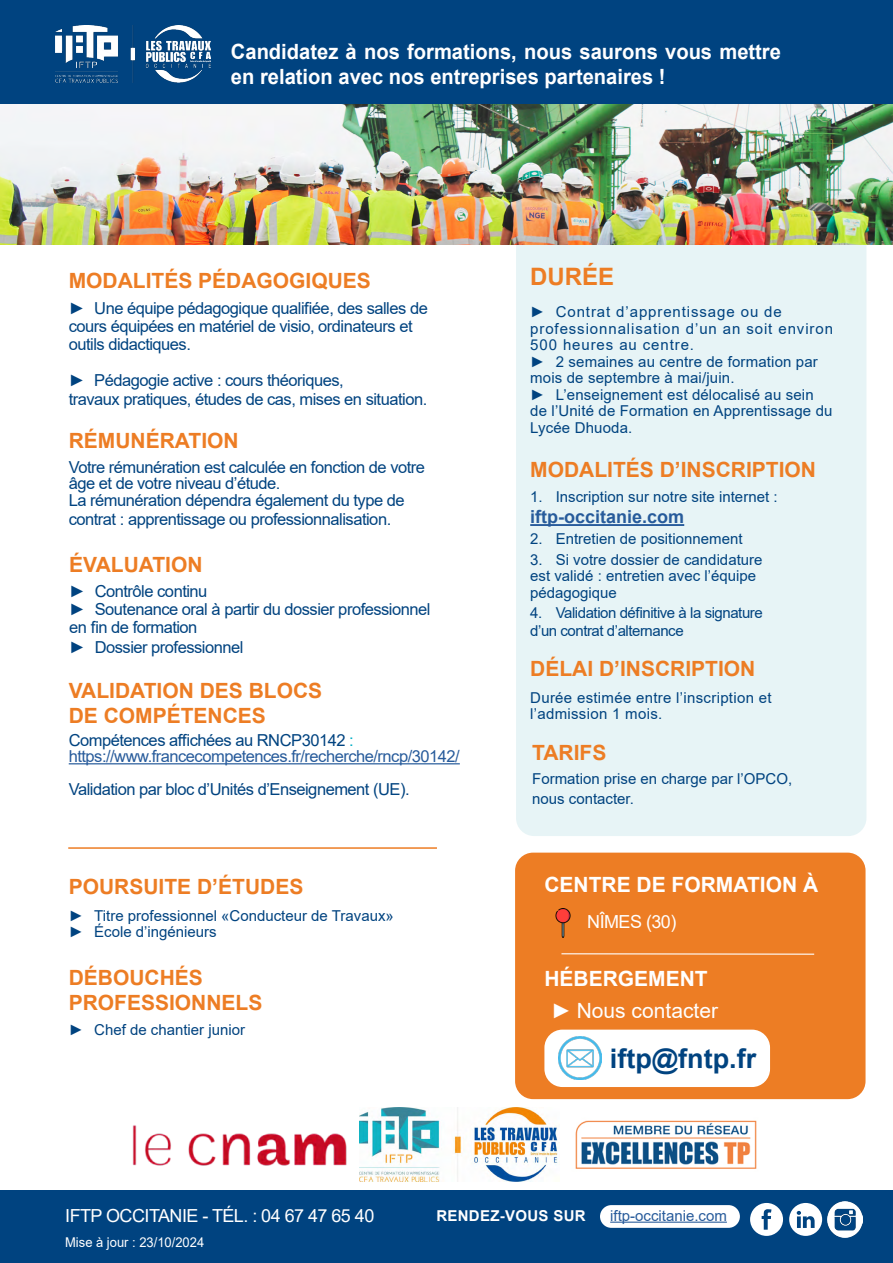
<style>
.page{position:relative;width:893px;height:1263px;background:#fff}
.page>*{position:absolute;margin:0;border:0;box-sizing:border-box;transform-origin:0 0}
.t1{font:700 27px "Arial";color:#004380}
.t2{font:700 24px "Arial";color:#ed7d24}
.t3{font:700 21px/25.2px "Arial";color:#ed7d24}
.t4{font:700 21px/25.2px "Arial";color:#fff;scale:.96 1}
.t5{font:700 21px "Arial";color:#fff}
.t6{font:21px "Arial";color:#fff}
.t7{font:18px "Arial";letter-spacing:-.03em;color:#fff}
.t8{font:700 18px "Arial";color:#275b9b}
.t9{font:16.5px/18px "Arial";letter-spacing:-.03em;color:#004380}
.t10{font:16.5px/16.5px "Arial";letter-spacing:-.03em;color:#275b9b}
.t11{font:15px/16.5px "Arial";color:#004380}
.t12{font:15px/18px "Arial";letter-spacing:-.03em;color:#004380}
.t13{font:15px/16.5px "Arial";letter-spacing:.02em;color:#004380}
.t14{font:15px "Arial";color:#275b9b}
.t15{font:700 15px "Arial";letter-spacing:.02em;color:#fff}
.t16{font:13.5px "Arial";color:#fff;scale:.96 1}
.s1{color:#004380}
.s2{color:#00aec5}
</style>
<div class="page">
<div style="left:516px;top:221px;width:350px;height:615px;background:#e7f4f6;border-radius:18px"></div>
<hr style="left:69px;top:763px;width:391px;height:1px;background:#275b9b">
<div style="left:0;top:0;width:893px;height:105px;background:#004380"></div>
<img style="left:55px;top:25px;width:155px;height:58px">
<img style="left:0;top:105px;width:893px;height:139px">
<hr style="left:530px;top:524px;width:154px;height:2px;background:#275b9b">
<div style="left:515px;top:853px;width:350px;height:246px;background:#ed7d24;border-radius:18px"></div>
<div style="left:544px;top:1029px;width:226px;height:58px;background:#fff;border-radius:18px"></div>
<img style="left:559px;top:1037px;width:42px;height:42px">
<hr style="left:561px;top:953px;width:253px;height:2px;background:#fff">
<img style="left:555px;top:908px;width:16px;height:29px">
<hr style="left:68px;top:847px;width:369px;height:2px;background:#ed7d24">
<div style="left:0;top:1191px;width:893px;height:72px;background:#004380"></div>
<div style="left:600px;top:1205px;width:140px;height:23px;background:#fff;border-radius:11px"></div>
<hr style="left:610px;top:1221px;width:117px;height:2px;background:#275b9b">
<svg style="left:750px;top:1203px;width:33px;height:33px"></svg>
<svg style="left:789px;top:1203px;width:33px;height:33px"></svg>
<img style="left:828px;top:1202px;width:35px;height:35px">
<img style="left:359px;top:1108px;width:199px;height:73px">
<img style="left:575px;top:1120px;width:182px;height:49px">
<img style="left:133px;top:1125px;width:214px;height:41px">
<h3 class="t4" style="left:231px;top:39px;width:574px">Candidatez à nos formations, nous saurons vous mettre en relation avec nos entreprises partenaires !</h3>
<h3 class="t3" style="left:69px;top:268px;width:304px">MODALITÉS PÉDAGOGIQUES</h3>
<p class="t9" style="left:69px;top:299px;width:361px">► Une équipe pédagogique qualifiée, des salles de cours équipées en matériel de visio, ordinateurs et outils didactiques.</p>
<p class="t9" style="left:69px;top:370px;width:360px;line-height:19.8px">► Pédagogie active : cours théoriques,<br>travaux pratiques, études de cas, mises en situation.</p>
<h3 class="t3" style="left:69px;top:429px;width:171px">RÉMUNÉRATION</h3>
<p class="t9" style="left:69px;top:458px;width:358px;line-height:16.5px">Votre rémunération est calculée en fonction de votre âge et de votre niveau d’étude.<br>La rémunération dépendra également du type de</p>
<p class="t9" style="left:69px;top:510px;width:324px">contrat : apprentissage ou professionnalisation.</p>
<h3 class="t3" style="left:69px;top:552px;width:135px">ÉVALUATION</h3>
<p class="t9" style="left:69px;top:582px;width:363px">► Contrôle continu<br>► Soutenance oral à partir du dossier professionnel en fin de formation</p>
<p class="t9" style="left:69px;top:638px;width:176px">► Dossier professionnel</p>
<h3 class="t3" style="left:69px;top:678px;width:255px">VALIDATION DES BLOCS<br>DE COMPÉTENCES</h3>
<p class="t10" style="left:69px;top:731px;width:393px"><span class="s1">Compétences affichées au RNCP30142</span> <span class="s2">: </span>https://www.francecompetences.fr/recherche/rncp/30142/</p>
<p class="t9" style="left:69px;top:780px;width:342px">Validation par bloc d’Unités d’Enseignement (UE).</p>
<h3 class="t3" style="left:69px;top:874px;width:236px">POURSUITE D’ÉTUDES</h3>
<p class="t11" style="left:69px;top:907px;width:327px">► Titre professionnel «Conducteur de Travaux» ► École d’ingénieurs</p>
<h3 class="t3" style="left:69px;top:965px;width:195px">DÉBOUCHÉS<br>PROFESSIONNELS</h3>
<p class="t11" style="left:69px;top:1021px;width:178px">► Chef de chantier junior</p>
<h2 class="t2" style="left:530px;top:259px;width:85px">DURÉE</h2>
<p class="t11" style="left:530px;top:303px;width:304px">► Contrat d’apprentissage ou de professionnalisation d’un an soit environ<br>500 heures au centre.<br>► 2 semaines au centre de formation par mois de septembre à mai/juin.<br>► L’enseignement est délocalisé au sein de l’Unité de Formation en Apprentissage du<br>Lycée Dhuoda.</p>
<h3 class="t3" style="left:530px;top:457px;width:287px">MODALITÉS D’INSCRIPTION</h3>
<p class="t11" style="left:530px;top:489px;width:249px">1. Inscription sur notre site internet :</p>
<p class="t8" style="left:530px;top:504px;width:156px">iftp-occitanie.com</p>
<p class="t11" style="left:530px;top:530px;width:214px">2. Entretien de positionnement</p>
<p class="t11" style="left:530px;top:551px;width:234px">3. Si votre dossier de candidature est validé : entretien avec l’équipe pédagogique</p>
<p class="t12" style="left:530px;top:604px;width:234px">4. Validation définitive à la signature d’un contrat d’alternance</p>
<h3 class="t3" style="left:530px;top:656px;width:227px">DÉLAI D’INSCRIPTION</h3>
<p class="t13" style="left:530px;top:689px;width:243px">Durée estimée entre l’inscription et l’admission 1 mois.</p>
<h3 class="t3" style="left:532px;top:740px;width:76px">TARIFS</h3>
<p class="t11" style="left:532px;top:768px;width:262px;line-height:19.8px">Formation prise en charge par l’OPCO, nous contacter.</p>
<h3 class="t5" style="left:544px;top:870px;width:275px">CENTRE DE FORMATION À</h3>
<p class="t7" style="left:587px;top:909px;width:91px">NÎMES (30)</p>
<h3 class="t5" style="left:544px;top:964px;width:165px">HÉBERGEMENT</h3>
<h3 class="t6" style="left:551px;top:996px;width:168px">► Nous contacter</h3>
<h1 class="t1" style="left:610px;top:1039px;width:148px">iftp@fntp.fr</h1>
<p class="t7" style="left:65px;top:1203px;width:311px">IFTP OCCITANIE - TÉL. : 04 67 47 65 40</p>
<p class="t15" style="left:436px;top:1205px;width:151px">RENDEZ-VOUS SUR</p>
<p class="t14" style="left:610px;top:1205px;width:118px">iftp-occitanie.com</p>
<p class="t16" style="left:65px;top:1233px;width:146px">Mise à jour : 23/10/2024</p>
</div>
